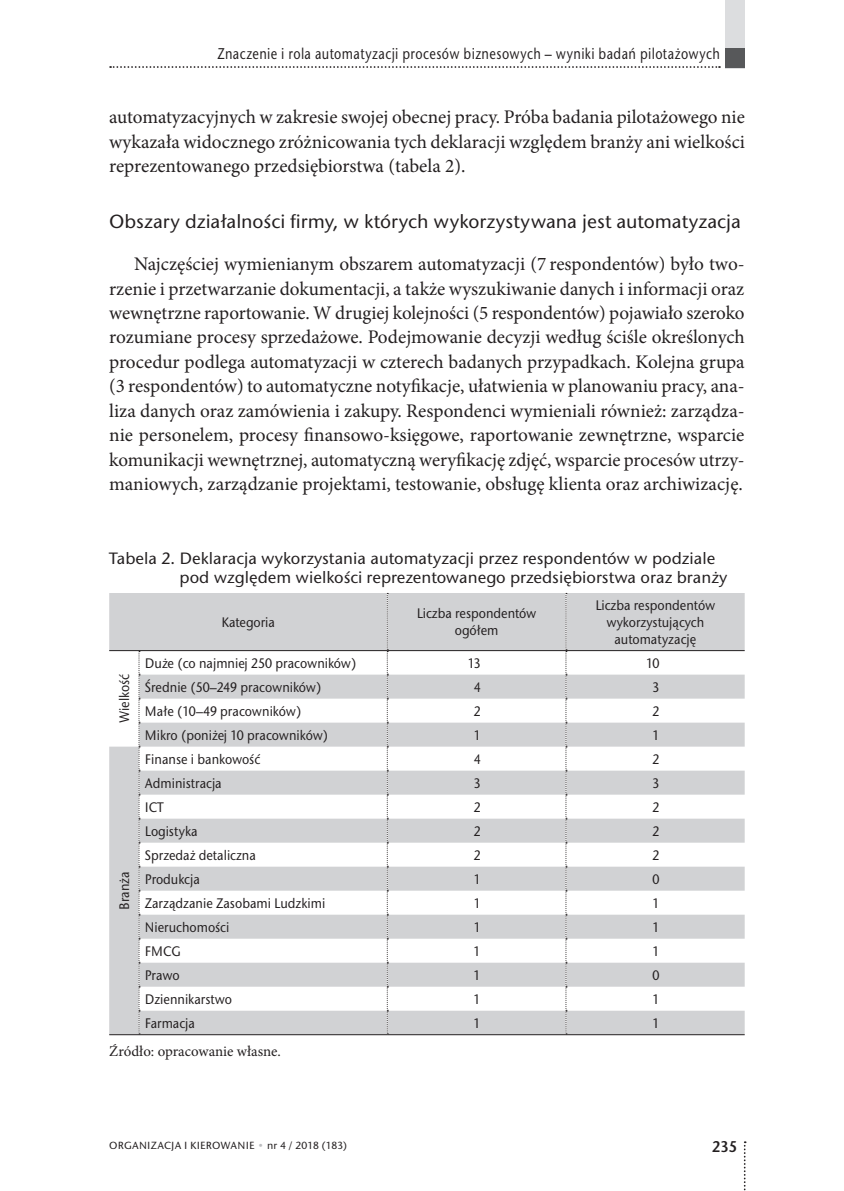
<style>
.page{position:relative;width:844px;height:1191px;background:#fff}
.page>*{position:absolute;margin:0;border:0;box-sizing:border-box;transform-origin:0 0}
.t1{font:19.25px/24.5px "Minion Pro";color:#231f20;text-align:justify}
.t2{font:500 19.25px "Stone Sans Itc TOT";letter-spacing:-.005em;color:#231f20}
.t3{font:500 16.62px/19.2px "Stone Sans Itc TOT";color:#231f20}
.t4{font:500 15.75px "Stone Sans Itc TOT";letter-spacing:.03em;color:#231f20;scale:.8 1}
.t5{font:15.75px "Stone Sans Itc TOT Semi";color:#231f20;scale:.9 1}
.t6{font:14.88px "Minion Pro";color:#231f20}
.t7{font:500 14px/16.8px "Stone Sans Itc TOT";color:#231f20;text-align:center;scale:.9 1}
.t8{font:500 10.5px "Stone Sans Itc TOT";letter-spacing:.02em;color:#231f20}
.s1{color:#bcbdc0}
</style>
<div class="page">
<svg style="left:743px;top:1141px;width:2px;height:50px"></svg>
<svg style="left:110px;top:66px;width:609px;height:2px"></svg>
<div style="left:724px;top:0;width:20px;height:68px;background:#dcdddf"></div>
<div style="left:724px;top:48px;width:20px;height:20px;background:#57585a"></div>
<svg style="left:109px;top:593px;width:635px;height:441px;fill:#d1d2d4"></svg>
<svg style="left:138px;top:651px;width:2px;height:383px"></svg>
<svg style="left:386px;top:593px;width:2px;height:441px"></svg>
<svg style="left:565px;top:593px;width:2px;height:441px"></svg>
<hr style="left:109px;top:650px;width:30px;height:1px;background:#231f20">
<hr style="left:139px;top:650px;width:248px;height:1px;background:#231f20">
<hr style="left:387px;top:650px;width:179px;height:1px;background:#231f20">
<hr style="left:566px;top:650px;width:178px;height:1px;background:#231f20">
<hr style="left:109px;top:1034px;width:30px;height:1px;background:#231f20">
<hr style="left:139px;top:1034px;width:248px;height:1px;background:#231f20">
<hr style="left:387px;top:1034px;width:179px;height:1px;background:#231f20">
<hr style="left:566px;top:1034px;width:178px;height:1px;background:#231f20">
<p class="t4" style="left:217px;top:45px;width:629px">Znaczenie i rola automatyzacji procesów biznesowych – wyniki badań pilotażowych</p>
<p class="t1" style="left:109px;top:105px;width:637px">automatyzacyjnych w zakresie swojej obecnej pracy. Próba badania pilotażowego nie wykazała widocznego zróżnicowania tych deklaracji względem branży ani wielkości reprezentowanego przedsiębiorstwa (tabela 2).</p>
<p class="t2" style="left:109px;top:210px;width:633px">Obszary działalności firmy, w których wykorzystywana jest automatyzacja</p>
<p class="t1" style="left:109px;top:252px;width:636px;text-indent:25px">Najczęściej wymienianym obszarem automatyzacji (7 respondentów) było two&shy;rzenie i przetwarzanie dokumentacji, a także wyszukiwanie danych i informacji oraz wewnętrzne raportowanie. W drugiej kolejności (5 respondentów) pojawiało szeroko rozumiane procesy sprzedażowe. Podejmowanie decyzji według ściśle określonych procedur podlega automatyzacji w czterech badanych przypadkach. Kolejna grupa (3 respondentów) to automatyczne notyfikacje, ułatwienia w planowaniu pracy, ana&shy;liza danych oraz zamówienia i zakupy. Respondenci wymieniali również: zarządza&shy;nie personelem, procesy finansowo-księgowe, raportowanie zewnętrzne, wsparcie komunikacji wewnętrznej, automatyczną weryfikację zdjęć, wsparcie procesów utrzy&shy;maniowych, zarządzanie projektami, testowanie, obsługę klienta oraz archiwizację.</p>
<p class="t3" style="left:179px;top:549px;width:549px;text-indent:-70px">Tabela 2. Deklaracja wykorzystania automatyzacji przez respondentów w podziale pod względem wielkości reprezentowanego przedsiębiorstwa oraz branży</p>
<p class="t7" style="left:221px;top:614px;width:61px">Kategoria</p>
<p class="t7" style="left:416px;top:605px;width:135px">Liczba respondentów ogółem</p>
<p class="t7" style="left:595px;top:597px;width:135px">Liczba respondentów wykorzystujących automatyzację</p>
<p class="t7" style="left:116px;top:723px;width:56px;rotate:-90deg">Wielkość</p>
<p class="t7" style="left:145px;top:654px;width:236px">Duże (co najmniej 250 pracowników)</p>
<p class="t7" style="left:467px;top:654px;width:16px">13</p>
<p class="t7" style="left:645px;top:654px;width:16px">10</p>
<p class="t7" style="left:145px;top:678px;width:198px">Średnie (50–249 pracowników)</p>
<p class="t7" style="left:473px;top:678px;width:9px">4</p>
<p class="t7" style="left:652px;top:678px;width:9px">3</p>
<p class="t7" style="left:145px;top:702px;width:175px">Małe (10–49 pracowników)</p>
<p class="t7" style="left:473px;top:702px;width:9px">2</p>
<p class="t7" style="left:652px;top:702px;width:9px">2</p>
<p class="t7" style="left:145px;top:726px;width:205px">Mikro (poniżej 10 pracowników)</p>
<p class="t7" style="left:473px;top:726px;width:9px">1</p>
<p class="t7" style="left:652px;top:726px;width:9px">1</p>
<p class="t7" style="left:145px;top:750px;width:130px">Finanse i bankowość</p>
<p class="t7" style="left:473px;top:750px;width:9px">4</p>
<p class="t7" style="left:652px;top:750px;width:9px">2</p>
<p class="t7" style="left:145px;top:774px;width:87px">Administracja</p>
<p class="t7" style="left:473px;top:774px;width:9px">3</p>
<p class="t7" style="left:652px;top:774px;width:9px">3</p>
<p class="t7" style="left:145px;top:798px;width:22px">ICT</p>
<p class="t7" style="left:473px;top:798px;width:9px">2</p>
<p class="t7" style="left:652px;top:798px;width:9px">2</p>
<p class="t7" style="left:145px;top:822px;width:60px">Logistyka</p>
<p class="t7" style="left:473px;top:822px;width:9px">2</p>
<p class="t7" style="left:652px;top:822px;width:9px">2</p>
<p class="t7" style="left:145px;top:846px;width:125px">Sprzedaż detaliczna</p>
<p class="t7" style="left:473px;top:846px;width:9px">2</p>
<p class="t7" style="left:652px;top:846px;width:9px">2</p>
<p class="t7" style="left:145px;top:870px;width:63px">Produkcja</p>
<p class="t7" style="left:473px;top:870px;width:9px">1</p>
<p class="t7" style="left:652px;top:870px;width:9px">0</p>
<p class="t7" style="left:145px;top:894px;width:202px">Zarządzanie Zasobami Ludzkimi</p>
<p class="t7" style="left:473px;top:894px;width:9px">1</p>
<p class="t7" style="left:652px;top:894px;width:9px">1</p>
<p class="t7" style="left:145px;top:918px;width:95px">Nieruchomości</p>
<p class="t7" style="left:473px;top:918px;width:9px">1</p>
<p class="t7" style="left:652px;top:918px;width:9px">1</p>
<p class="t7" style="left:145px;top:942px;width:41px">FMCG</p>
<p class="t7" style="left:473px;top:942px;width:9px">1</p>
<p class="t7" style="left:652px;top:942px;width:9px">1</p>
<p class="t7" style="left:145px;top:966px;width:40px">Prawo</p>
<p class="t7" style="left:473px;top:966px;width:9px">1</p>
<p class="t7" style="left:652px;top:966px;width:9px">0</p>
<p class="t7" style="left:145px;top:990px;width:98px">Dziennikarstwo</p>
<p class="t7" style="left:473px;top:990px;width:9px">1</p>
<p class="t7" style="left:652px;top:990px;width:9px">1</p>
<p class="t7" style="left:145px;top:1014px;width:57px">Farmacja</p>
<p class="t7" style="left:473px;top:1014px;width:9px">1</p>
<p class="t7" style="left:652px;top:1014px;width:9px">1</p>
<p class="t6" style="left:109px;top:1040px;width:173px">Źródło: opracowanie własne.</p>
<p class="t7" style="left:116px;top:910px;width:44px;rotate:-90deg">Branża</p>
<p class="t8" style="left:109px;top:1138px;width:240px">ORGANIZACJA I KIEROWANIE <span class="s1">•</span> nr 4 / 2018 (183)</p>
<p class="t5" style="left:712px;top:1137px;width:29px">235</p>
</div>
